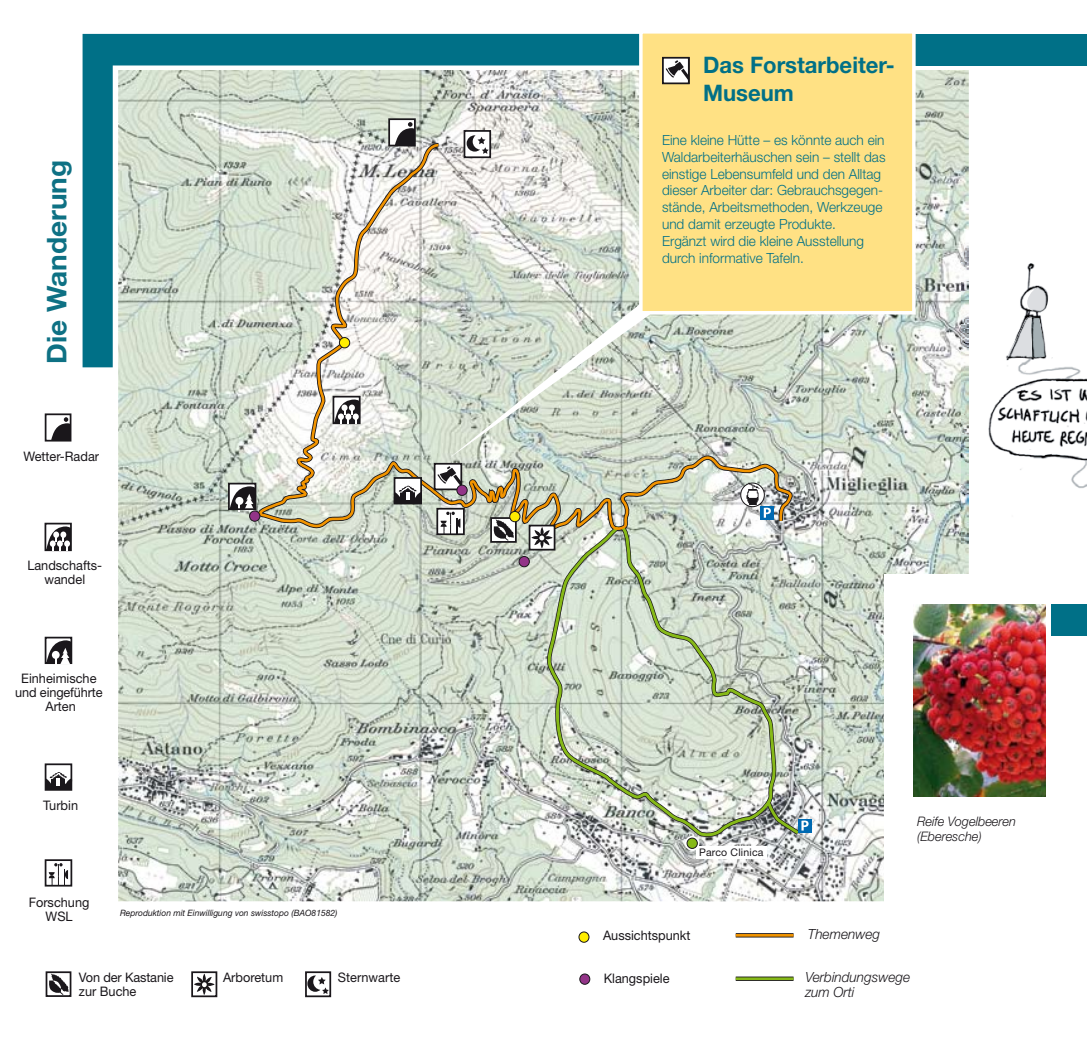
<style>
.page{position:relative;width:1087px;height:1042px;background:#fff}
.page>*{position:absolute;margin:0;border:0;box-sizing:border-box;transform-origin:0 0}
.t1{font:700 27.12px "Helvetica Neue";color:#0e7184}
.t2{font:700 22.75px/27.3px "Helvetica Neue";color:#007087}
.t3{font:300 14px/16.8px "Helvetica Neue";color:#007087}
.t4{font:italic 300 14px/14.9px "Helvetica Neue";color:#1a171b}
.t5{font:13.12px/14px "Helvetica Neue";color:#1a171b;text-align:center}
.t6{font:italic 300 13.12px/15.8px "Helvetica Neue";color:#1a171b}
.t7{font:10.5px "Helvetica Neue";letter-spacing:.02em;color:#1a171b}
.t8{font:italic 8.75px "Helvetica Neue";color:#1a171b}
</style>
<div class="page">
<img style="left:118px;top:70px;width:850px;height:831px">
<svg style="left:256px;top:569px;width:536px;height:42px;background:#cbd5c7"></svg>
<svg style="left:547px;top:569px;width:231px;height:270px;background:#c5cfbe"></svg>
<svg style="left:51px;top:417px;width:17px;height:21px"></svg>
<div style="left:45px;top:413px;width:26px;height:28px;border:2px solid #1a171b"></div>
<div style="left:884px;top:574px;width:176px;height:447px;background:#fff"></div>
<div style="left:45px;top:859px;width:27px;height:27px;border:2px solid #1a171b"></div>
<svg style="left:49px;top:863px;width:19px;height:22px"></svg>
<div style="left:46px;top:971px;width:25px;height:26px;border:2px solid #1a171b"></div>
<svg style="left:49px;top:971px;width:20px;height:24px"></svg>
<div style="left:45px;top:763px;width:27px;height:28px;border:2px solid #1a171b"></div>
<svg style="left:45px;top:772px;width:27px;height:17px"></svg>
<div style="left:45px;top:637px;width:27px;height:27px;border:2px solid #1a171b"></div>
<svg style="left:46px;top:640px;width:25px;height:24px"></svg>
<svg style="left:229px;top:486px;width:24px;height:25px"></svg>
<div style="left:228px;top:483px;width:28px;height:27px;border:2px solid #1a171b"></div>
<div style="left:45px;top:523px;width:27px;height:28px;border:2px solid #1a171b"></div>
<svg style="left:46px;top:526px;width:25px;height:24px"></svg>
<svg style="left:256px;top:367px;width:536px;height:202px;background:#cacdbe"></svg>
<div style="left:249px;top:511px;width:11px;height:10px;background:#933488;border-radius:50%"></div>
<div style="left:249px;top:510px;width:11px;height:12px;border:1px solid #1a171b;border-radius:50%"></div>
<div style="left:519px;top:556px;width:10px;height:11px;background:#933488;border-radius:50%"></div>
<div style="left:518px;top:556px;width:12px;height:11px;border:1px solid #1a171b;border-radius:50%"></div>
<div style="left:509px;top:511px;width:11px;height:11px;background:#ffed00;border-radius:50%"></div>
<div style="left:509px;top:511px;width:11px;height:11px;border:1px solid #1a171b;border-radius:50%"></div>
<div style="left:579px;top:974px;width:10px;height:10px;background:#933488;border-radius:50%"></div>
<div style="left:579px;top:973px;width:11px;height:11px;border:1px solid #1a171b;border-radius:50%"></div>
<div style="left:579px;top:932px;width:10px;height:10px;background:#ffed00;border-radius:50%"></div>
<div style="left:578px;top:931px;width:11px;height:11px;border:1px solid #1a171b;border-radius:50%"></div>
<div style="left:760px;top:506px;width:14px;height:14px;background:#006ab2"></div>
<svg style="left:763px;top:508px;width:7px;height:10px"></svg>
<svg style="left:735px;top:976px;width:58px;height:5px"></svg>
<hr style="left:735px;top:977px;width:58px;height:3px;background:#86b918">
<svg style="left:735px;top:933px;width:58px;height:4px"></svg>
<hr style="left:735px;top:934px;width:58px;height:2px;background:#f29400">
<svg style="left:740px;top:483px;width:24px;height:24px"></svg>
<div style="left:740px;top:482px;width:24px;height:25px;border:1px solid #1a171b;border-radius:50%"></div>
<img style="left:743px;top:482px;width:18px;height:22px">
<div style="left:394px;top:478px;width:27px;height:25px;background:#fff"></div>
<div style="left:393px;top:477px;width:29px;height:27px;border:2px solid #1a171b"></div>
<svg style="left:394px;top:486px;width:28px;height:17px"></svg>
<div style="left:434px;top:463px;width:28px;height:27px;border:2px solid #1a171b"></div>
<svg style="left:437px;top:465px;width:24px;height:22px"></svg>
<div style="left:457px;top:485px;width:10px;height:10px;background:#933488;border-radius:50%"></div>
<div style="left:456px;top:485px;width:11px;height:11px;border:1px solid #1a171b;border-radius:50%"></div>
<div style="left:191px;top:971px;width:26px;height:26px;border:2px solid #1a171b"></div>
<div style="left:305px;top:971px;width:26px;height:26px;border:2px solid #1a171b"></div>
<svg style="left:194px;top:973px;width:20px;height:22px"></svg>
<div style="left:200px;top:980px;width:9px;height:9px;border:2px solid #1a171b;border-radius:50%"></div>
<div style="left:528px;top:525px;width:27px;height:25px;border:2px solid #1a171b"></div>
<svg style="left:531px;top:527px;width:21px;height:21px"></svg>
<div style="left:537px;top:533px;width:9px;height:9px;border:2px solid #1a171b;border-radius:50%"></div>
<svg style="left:808px;top:819px;width:3px;height:14px"></svg>
<svg style="left:764px;top:798px;width:44px;height:39px"></svg>
<div style="left:696px;top:846px;width:71px;height:12px;background:#fff"></div>
<div style="left:684px;top:836px;width:15px;height:14px;border:4px solid #fff;border-radius:50%"></div>
<div style="left:687px;top:838px;width:10px;height:10px;background:#86b918;border-radius:50%"></div>
<div style="left:686px;top:837px;width:11px;height:12px;border:1px solid #1a171b;border-radius:50%"></div>
<svg style="left:307px;top:975px;width:22px;height:19px"></svg>
<img style="left:913px;top:604px;width:132px;height:192px">
<div style="left:908px;top:34px;width:178px;height:31px;background:#007087"></div>
<svg style="left:83px;top:34px;width:556px;height:333px;background:#aec7c2"></svg>
<div style="left:1051px;top:604px;width:35px;height:32px;background:#007087"></div>
<svg style="left:448px;top:178px;width:349px;height:281px;background:#d0d8cd"></svg>
<div style="left:641px;top:32px;width:272px;height:281px;background:#ffe184"></div>
<div style="left:639px;top:30px;width:276px;height:284px;border:4px solid #fff"></div>
<div style="left:662px;top:57px;width:27px;height:27px;border:2px solid #1a171b"></div>
<svg style="left:665px;top:59px;width:23px;height:22px"></svg>
<img style="left:961px;top:244px;width:125px;height:300px">
<img style="left:1025px;top:287px;width:23px;height:25px">
<img style="left:1032px;top:318px;width:13px;height:40px">
<img style="left:1007px;top:317px;width:25px;height:41px">
<h1 class="t1" style="left:40px;top:364px;width:206px;rotate:-90deg">Die Wanderung</h1>
<p class="t5" style="left:24px;top:449px;width:77px">Wetter-Radar</p>
<p class="t5" style="left:27px;top:558px;width:76px">Landschafts&shy;wandel</p>
<p class="t5" style="left:15px;top:671px;width:89px">Einheimische und eingeführte<br>Arten</p>
<p class="t5" style="left:43px;top:798px;width:36px">Turbin</p>
<p class="t5" style="left:29px;top:895px;width:62px">Forschung<br>WSL</p>
<p class="t8" style="left:120px;top:907px;width:219px">Reproduktion mit Einwilligung von swisstopo (BAO81582)</p>
<p class="t5" style="left:79px;top:970px;width:96px;text-align:left">Von der Kastanie zur Buche</p>
<p class="t5" style="left:223px;top:970px;width:62px">Arboretum</p>
<p class="t5" style="left:338px;top:970px;width:64px">Sternwarte</p>
<h2 class="t2" style="left:703px;top:51px;width:193px">Das Forstarbeiter-<br>Museum</h2>
<p class="t3" style="left:662px;top:131px;width:225px">Eine kleine Hütte – es könnte auch ein Waldarbeiterhäuschen sein – stellt das einstige Lebensumfeld und den Alltag dieser Arbeiter dar: Gebrauchsgegen&shy;stände, Arbeitsmethoden, Werkzeuge und damit erzeugte Produkte.<br>Ergänzt wird die kleine Ausstellung durch informative Tafeln.</p>
<p class="t7" style="left:699px;top:846px;width:66px">Parco Clinica</p>
<p class="t6" style="left:917px;top:813px;width:100px">Reife Vogelbeeren (Eberesche)</p>
<p class="t5" style="left:603px;top:928px;width:89px">Aussichtspunkt</p>
<p class="t5" style="left:603px;top:971px;width:67px">Klangspiele</p>
<p class="t4" style="left:807px;top:926px;width:74px">Themenweg</p>
<p class="t4" style="left:805px;top:969px;width:106px">Verbindungswege zum Orti</p>
</div>
